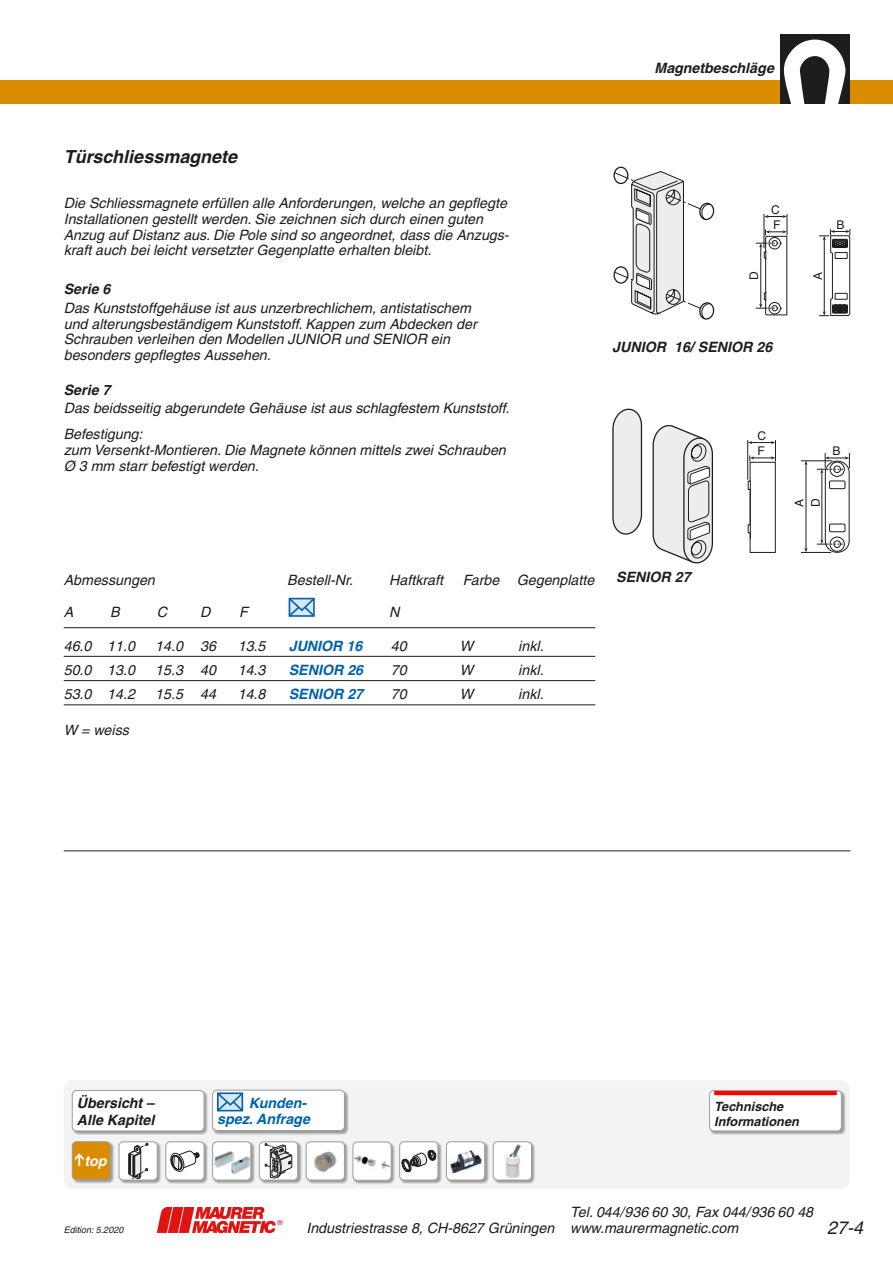
<style>
.page{position:relative;width:893px;height:1263px;background:#fff}
.page>*{position:absolute;margin:0;border:0;box-sizing:border-box;transform-origin:0 0}
.t1{font:italic 700 18px "Helvetica";color:#1d1d1b}
.t2{font:italic 18px "Helvetica";color:#1d1d1b}
.t3{font:italic 14.25px/15.8px "Helvetica";color:#1d1d1b}
.t4{font:italic 700 14.25px/16.5px "Helvetica";color:#1d1d1b}
.t5{font:italic 700 14.25px/16.5px "Helvetica";color:#0061ae;text-align:right}
.t6{font:italic 700 14.25px "Helvetica";color:#fff}
.t7{font:italic 700 12.75px/15px "Helvetica";color:#1d1d1b}
.t8{font:12px/14.2px "Helvetica";color:#1d1d1b}
.t9{font:italic 9px "Helvetica";color:#1d1d1b}
</style>
<div class="page">
<div style="left:0;top:81px;width:893px;height:23px;background:#da8d00"></div>
<div style="left:780px;top:34px;width:70px;height:70px;background:#1d1d1b"></div>
<svg style="left:784px;top:40px;width:61px;height:64px"></svg>
<svg style="left:157px;top:1207px;width:125px;height:26px"></svg>
<svg style="left:613px;top:166px;width:101px;height:154px"></svg>
<svg style="left:756px;top:214px;width:32px;height:102px"></svg>
<svg style="left:819px;top:229px;width:32px;height:87px"></svg>
<svg style="left:612px;top:408px;width:31px;height:127px;background:#dcdcdb"></svg>
<svg style="left:652px;top:425px;width:61px;height:139px;background:#d5d5d5"></svg>
<svg style="left:747px;top:440px;width:29px;height:113px"></svg>
<hr style="left:801px;top:461px;width:31px;height:1px;background:#1d1d1b">
<hr style="left:801px;top:552px;width:30px;height:1px;background:#1d1d1b">
<hr style="left:806px;top:464px;width:1px;height:85px;background:#1d1d1b">
<svg style="left:817px;top:453px;width:33px;height:99px"></svg>
<svg style="left:288px;top:597px;width:27px;height:20px"></svg>
<hr style="left:64px;top:850px;width:786px;height:1px;background:#1d1d1b">
<div style="left:64px;top:1080px;width:786px;height:108px;background:#f3f3f3;border-radius:9px"></div>
<div style="left:119px;top:1141px;width:42px;height:43px;background:#1d1d1b;opacity:.4"></div>
<div style="left:119px;top:1142px;width:38px;height:38px;background:#fff;border-radius:4px"></div>
<svg style="left:128px;top:1143px;width:20px;height:35px"></svg>
<div style="left:119px;top:1141px;width:39px;height:39px;border:1px solid #9d9d9c;border-radius:4px"></div>
<div style="left:212px;top:1141px;width:43px;height:43px;background:#1d1d1b;opacity:.4"></div>
<div style="left:213px;top:1142px;width:38px;height:38px;background:#fff;border-radius:4px"></div>
<img style="left:213px;top:1151px;width:38px;height:29px">
<div style="left:212px;top:1141px;width:39px;height:39px;border:1px solid #9d9d9c;border-radius:4px"></div>
<div style="left:259px;top:1141px;width:43px;height:43px;background:#1d1d1b;opacity:.4"></div>
<div style="left:259px;top:1142px;width:39px;height:38px;background:#fff;border-radius:4px"></div>
<svg style="left:265px;top:1143px;width:27px;height:35px"></svg>
<div style="left:259px;top:1141px;width:39px;height:39px;border:1px solid #9d9d9c;border-radius:4px"></div>
<div style="left:306px;top:1141px;width:43px;height:43px;background:#1d1d1b;opacity:.4"></div>
<div style="left:306px;top:1142px;width:38px;height:38px;background:#fff;border-radius:4px"></div>
<img style="left:314px;top:1151px;width:23px;height:22px">
<div style="left:306px;top:1141px;width:39px;height:39px;border:1px solid #9d9d9c;border-radius:4px"></div>
<div style="left:446px;top:1141px;width:43px;height:43px;background:#1d1d1b;opacity:.4"></div>
<div style="left:446px;top:1142px;width:39px;height:38px;background:#fff;border-radius:4px"></div>
<img style="left:450px;top:1150px;width:32px;height:24px">
<div style="left:446px;top:1141px;width:39px;height:39px;border:1px solid #9d9d9c;border-radius:4px"></div>
<div style="left:493px;top:1141px;width:43px;height:43px;background:#1d1d1b;opacity:.4"></div>
<img style="left:493px;top:1142px;width:38px;height:38px">
<div style="left:493px;top:1141px;width:39px;height:39px;border:1px solid #9d9d9c;border-radius:4px"></div>
<div style="left:399px;top:1141px;width:43px;height:43px;background:#1d1d1b;opacity:.4"></div>
<div style="left:400px;top:1142px;width:38px;height:38px;background:#fff;border-radius:4px"></div>
<svg style="left:402px;top:1150px;width:34px;height:22px"></svg>
<div style="left:399px;top:1141px;width:39px;height:39px;border:1px solid #9d9d9c;border-radius:4px"></div>
<div style="left:353px;top:1142px;width:42px;height:42px;background:#1d1d1b;opacity:.4"></div>
<div style="left:353px;top:1142px;width:38px;height:38px;background:#fff;border-radius:4px"></div>
<img style="left:355px;top:1155px;width:35px;height:14px">
<div style="left:353px;top:1141px;width:39px;height:40px;border:1px solid #9d9d9c;border-radius:4px"></div>
<div style="left:166px;top:1141px;width:42px;height:43px;background:#1d1d1b;opacity:.4"></div>
<div style="left:166px;top:1142px;width:38px;height:38px;background:#fff;border-radius:4px"></div>
<svg style="left:170px;top:1150px;width:30px;height:22px"></svg>
<div style="left:165px;top:1141px;width:39px;height:39px;border:1px solid #9d9d9c;border-radius:4px"></div>
<div style="left:72px;top:1141px;width:43px;height:43px;background:#1d1d1b;opacity:.4"></div>
<div style="left:72px;top:1142px;width:38px;height:37px;background:#da8d00;border-radius:4px"></div>
<div style="left:72px;top:1141px;width:39px;height:39px;border:1px solid #9d9d9c;border-radius:4px"></div>
<svg style="left:75px;top:1153px;width:9px;height:13px"></svg>
<hr style="left:64px;top:627px;width:531px;height:1px;background:#1d1d1b">
<hr style="left:64px;top:656px;width:531px;height:1px;background:#1d1d1b">
<hr style="left:64px;top:680px;width:531px;height:1px;background:#1d1d1b">
<hr style="left:64px;top:705px;width:531px;height:1px;background:#1d1d1b">
<div style="left:212px;top:1090px;width:137px;height:45px;background:#1d1d1b;opacity:.4"></div>
<div style="left:213px;top:1090px;width:131px;height:40px;background:#fff;border-radius:4px"></div>
<div style="left:212px;top:1090px;width:133px;height:41px;border:1px solid #9d9d9c;border-radius:4px"></div>
<div style="left:72px;top:1090px;width:137px;height:45px;background:#1d1d1b;opacity:.4"></div>
<div style="left:72px;top:1090px;width:132px;height:41px;background:#fff;border-radius:4px"></div>
<div style="left:72px;top:1090px;width:132px;height:41px;border:1px solid #9d9d9c;border-radius:4px"></div>
<svg style="left:216px;top:1091px;width:29px;height:21px"></svg>
<div style="left:709px;top:1090px;width:137px;height:45px;background:#1d1d1b;opacity:.4"></div>
<div style="left:710px;top:1090px;width:131px;height:41px;background:#fff;border-radius:4px"></div>
<hr style="left:714px;top:1091px;width:123px;height:4px;background:#f00">
<div style="left:709px;top:1090px;width:133px;height:41px;border:1px solid #9d9d9c;border-radius:4px"></div>
<p class="t4" style="left:654px;top:59px;width:121px">Magnetbeschläge</p>
<p class="t1" style="left:64px;top:145px;width:175px">Türschliessmagnete</p>
<p class="t3" style="left:64px;top:195px;width:447px">Die Schliessmagnete erfüllen alle Anforderungen, welche an gepflegte Installationen gestellt werden. Sie zeichnen sich durch einen guten Anzug auf Distanz aus. Die Pole sind so angeordnet, dass die Anzugs&shy;kraft auch bei leicht versetzter Gegenplatte erhalten bleibt.</p>
<p class="t4" style="left:64px;top:281px;width:48px">Serie 6</p>
<p class="t3" style="left:64px;top:300px;width:414px">Das Kunststoffgehäuse ist aus unzerbrechlichem, antistatischem und alterungsbeständigem Kunststoff. Kappen zum Abdecken der Schrauben verleihen den Modellen JUNIOR und SENIOR ein besonders gepflegtes Aussehen.</p>
<p class="t4" style="left:64px;top:381px;width:48px">Serie 7</p>
<p class="t3" style="left:64px;top:395px;width:447px;line-height:26px">Das beidsseitig abgerundete Gehäuse ist aus schlagfestem Kunststoff.<br>Befestigung:</p>
<p class="t3" style="left:64px;top:442px;width:444px">zum Versenkt-Montieren. Die Magnete können mittels zwei Schrauben<br>Ø 3 mm starr befestigt werden.</p>
<p class="t8" style="left:771px;top:203px;width:11px">C<br>F</p>
<p class="t8" style="left:836px;top:217px;width:10px">B</p>
<p class="t8" style="left:747px;top:280px;width:10px;rotate:-90deg">D</p>
<p class="t8" style="left:811px;top:280px;width:10px;rotate:-90deg">A</p>
<p class="t4" style="left:612px;top:339px;width:161px">JUNIOR 16/ SENIOR 26</p>
<p class="t8" style="left:757px;top:428px;width:10px;line-height:15px">C<br>F</p>
<p class="t8" style="left:832px;top:444px;width:10px">B</p>
<p class="t8" style="left:791px;top:507px;width:10px;line-height:16.4px;rotate:-90deg">A<br>D</p>
<p class="t3" style="left:64px;top:572px;width:93px">Abmessungen</p>
<p class="t3" style="left:287px;top:572px;width:67px">Bestell-Nr.</p>
<p class="t3" style="left:389px;top:572px;width:55px">Haftkraft</p>
<p class="t3" style="left:463px;top:572px;width:133px">Farbe Gegenplatte</p>
<p class="t3" style="left:64px;top:604px;width:11px">A</p>
<p class="t3" style="left:110px;top:604px;width:11px">B</p>
<p class="t3" style="left:157px;top:604px;width:12px">C</p>
<p class="t3" style="left:200px;top:604px;width:12px">D</p>
<p class="t3" style="left:239px;top:604px;width:10px">F</p>
<p class="t3" style="left:389px;top:604px;width:12px">N</p>
<p class="t3" style="left:64px;top:638px;width:73px">46.0 11.0</p>
<p class="t3" style="left:155px;top:638px;width:62px">14.0 36</p>
<p class="t3" style="left:238px;top:638px;width:29px">13.5</p>
<p class="t5" style="left:289px;top:637px;width:75px">JUNIOR 16</p>
<p class="t3" style="left:391px;top:638px;width:17px">40</p>
<p class="t3" style="left:460px;top:638px;width:15px">W</p>
<p class="t3" style="left:518px;top:638px;width:27px">inkl.</p>
<p class="t3" style="left:64px;top:662px;width:73px">50.0 13.0</p>
<p class="t3" style="left:155px;top:662px;width:62px">15.3 40</p>
<p class="t3" style="left:238px;top:662px;width:29px">14.3</p>
<p class="t5" style="left:289px;top:662px;width:76px">SENIOR 26</p>
<p class="t3" style="left:391px;top:662px;width:17px">70</p>
<p class="t3" style="left:460px;top:662px;width:15px">W</p>
<p class="t3" style="left:518px;top:662px;width:27px">inkl.</p>
<p class="t3" style="left:64px;top:686px;width:73px">53.0 14.2</p>
<p class="t3" style="left:155px;top:686px;width:62px">15.5 44</p>
<p class="t3" style="left:238px;top:686px;width:29px">14.8</p>
<p class="t5" style="left:289px;top:686px;width:76px">SENIOR 27</p>
<p class="t3" style="left:391px;top:686px;width:17px">70</p>
<p class="t3" style="left:460px;top:686px;width:15px">W</p>
<p class="t3" style="left:518px;top:686px;width:27px">inkl.</p>
<p class="t3" style="left:64px;top:722px;width:67px">W = weiss</p>
<p class="t4" style="left:616px;top:569px;width:76px">SENIOR 27</p>
<p class="t4" style="left:77px;top:1094px;width:79px">Übersicht –<br>Alle Kapitel</p>
<p class="t7" style="left:714px;top:1099px;width:86px">Technische<br>Informationen</p>
<p class="t5" style="left:217px;top:1094px;width:94px">Kunden&shy;spez. Anfrage</p>
<p class="t6" style="left:85px;top:1152px;width:24px">top</p>
<p class="t3" style="left:306px;top:1204px;width:508px;text-indent:264px">Tel. 044/936 60 30, Fax 044/936 60 48<br>Industriestrasse 8, CH-8627 Grüningen www.maurermagnetic.com</p>
<p class="t9" style="left:64px;top:1224px;width:61px">Edition: 5.2020</p>
<p class="t2" style="left:827px;top:1217px;width:38px">27-4</p>
</div>
